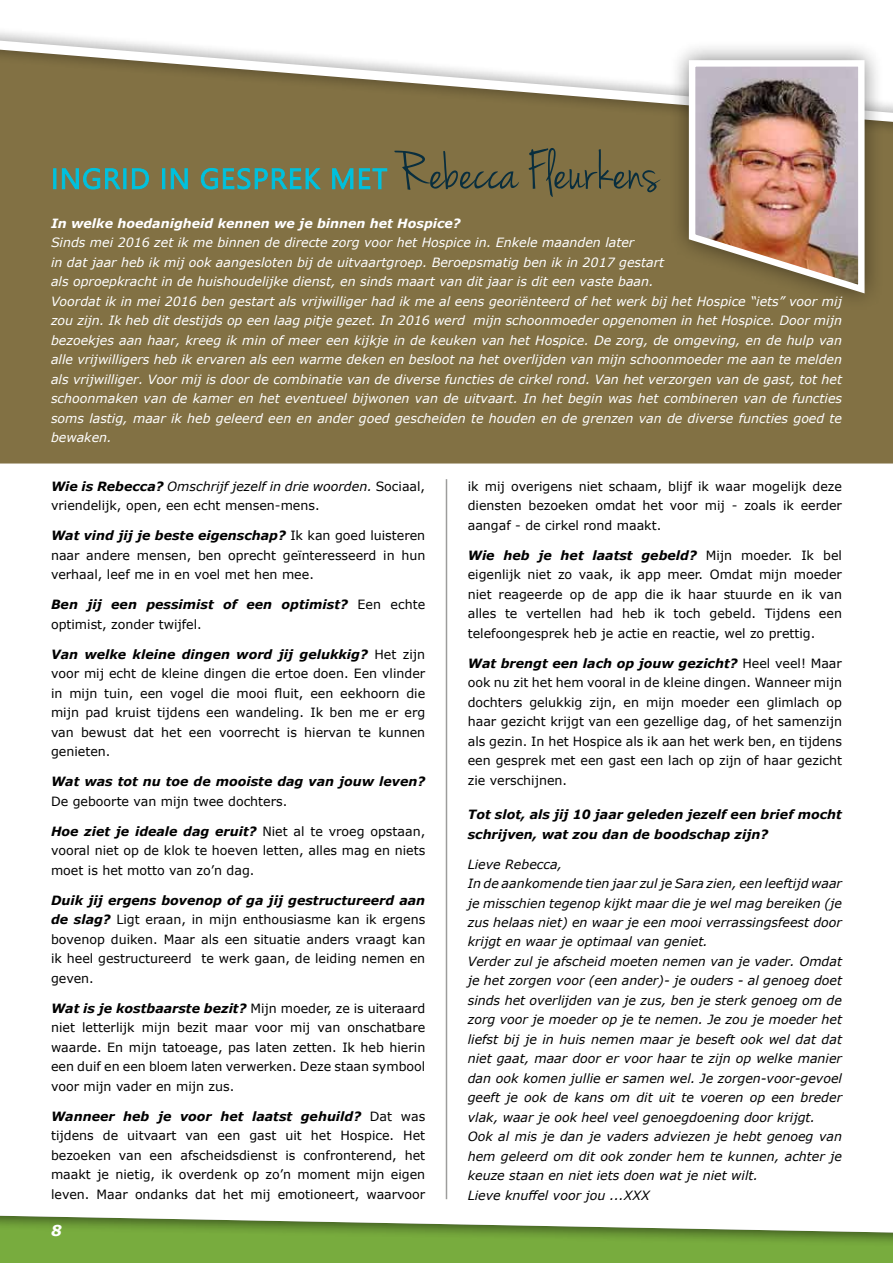
<style>
.page{position:relative;width:893px;height:1263px;background:#fff}
.page>*{position:absolute;margin:0;border:0;box-sizing:border-box;transform-origin:0 0}
.t1{font:58.5px "Jenna Sue";color:#092e3e}
.t2{font:italic 700 15px "Verdana";color:#fff}
.t3{font:12.75px/19.5px "Verdana";color:#000;text-align:justify}
.t4{font:italic 12.75px/19.5px "Verdana";color:#fff}
.t5{font:italic 12.75px/19.5px "Verdana";color:#000}
.t6{font:italic 700 12.75px/19.5px "Verdana";color:#000}
.t7{font:italic 700 12.75px "Verdana";color:#fff}
.s1{font-weight:700;font-style:italic}
.s2{font-style:italic}
.s3{font-weight:400;font-style:normal}
</style>
<div class="page">
<div style="left:0;top:136px;width:893px;height:327px;background:#827144"></div>
<div style="left:0;top:1213px;width:893px;height:50px;background:#000;opacity:.5"></div>
<hr style="left:446px;top:479px;width:1px;height:720px;background:#9d9d9c">
<div style="left:0;top:0;width:893px;height:136px;background:#827144"></div>
<svg style="left:0;top:0;width:893px;height:127px"></svg>
<div style="left:669px;top:40px;width:216px;height:272px;background:#000;opacity:.5"></div>
<img style="left:686px;top:57px;width:182px;height:241px">
<svg style="left:54px;top:169px;width:2px;height:20px"></svg>
<svg style="left:62px;top:169px;width:16px;height:20px"></svg>
<svg style="left:84px;top:168px;width:16px;height:21px"></svg>
<svg style="left:106px;top:169px;width:20px;height:20px"></svg>
<svg style="left:132px;top:169px;width:16px;height:20px"></svg>
<svg style="left:162px;top:169px;width:3px;height:20px"></svg>
<svg style="left:171px;top:169px;width:16px;height:20px"></svg>
<div style="left:201px;top:168px;width:119px;height:21px;background:#827144"></div>
<svg style="left:333px;top:169px;width:20px;height:20px"></svg>
<svg style="left:359px;top:169px;width:28px;height:20px"></svg>
<h1 class="t1" style="left:397px;top:138px;width:263px">Rebecca Fleurkens</h1>
<p class="t7" style="left:51px;top:214px;width:411px">In welke hoedanigheid kennen we je binnen het Hospice?</p>
<p class="t4" style="left:51px;top:233px;width:793px">Sinds mei 2016 zet ik me binnen de directe zorg voor het Hospice in. Enkele maanden later<br>in dat jaar heb ik mij ook aangesloten bij de uitvaartgroep. Beroepsmatig ben ik in 2017 gestart<br>als oproepkracht in de huishoudelijke dienst, en sinds maart van dit jaar is dit een vaste baan.<br>Voordat ik in mei 2016 ben gestart als vrijwilliger had ik me al eens georiënteerd of het werk bij het Hospice “iets” voor mij zou zijn. Ik heb dit destijds op een laag pitje gezet. In 2016 werd mijn schoonmoeder opgenomen in het Hospice. Door mijn bezoekjes aan haar, kreeg ik min of meer een kijkje in de keuken van het Hospice. De zorg, de omgeving, en de hulp van alle vrijwilligers heb ik ervaren als een warme deken en besloot na het overlijden van mijn schoonmoeder me aan te melden als vrijwilliger. Voor mij is door de combinatie van de diverse functies de cirkel rond. Van het verzorgen van de gast, tot het schoonmaken van de kamer en het eventueel bijwonen van de uitvaart. In het begin was het combineren van de functies soms lastig, maar ik heb geleerd een en ander goed gescheiden te houden en de grenzen van de diverse functies goed te bewaken.</p>
<p class="t3" style="left:51px;top:476px;width:376px"><span class="s1">Wie is Rebecca?</span> <span class="s2">Omschrijf jezelf in drie woorden.</span> Sociaal, vriendelijk, open, een echt mensen-mens.</p>
<p class="t3" style="left:51px;top:526px;width:376px"><span class="s1">Wat vind jij je beste eigenschap?</span> Ik kan goed luisteren naar andere mensen, ben oprecht geïnteresseerd in hun verhaal, leef me in en voel met hen mee.</p>
<p class="t6" style="left:51px;top:594px;width:376px">Ben jij een pessimist of een optimist? <span class="s3">Een echte optimist, zonder twijfel.</span></p>
<p class="t3" style="left:51px;top:644px;width:376px"><span class="s1">Van welke kleine dingen word jij gelukkig?</span> Het zijn voor mij echt de kleine dingen die ertoe doen. Een vlinder in mijn tuin, een vogel die mooi fluit, een eekhoorn die mijn pad kruist tijdens een wandeling. Ik ben me er erg van bewust dat het een voorrecht is hiervan te kunnen genieten.</p>
<p class="t6" style="left:51px;top:771px;width:376px">Wat was tot nu toe de mooiste dag van jouw leven?</p>
<p class="t3" style="left:51px;top:791px;width:238px">De geboorte van mijn twee dochters.</p>
<p class="t3" style="left:51px;top:821px;width:376px"><span class="s1">Hoe ziet je ideale dag eruit?</span> Niet al te vroeg opstaan, vooral niet op de klok te hoeven letten, alles mag en niets moet is het motto van zo’n dag.</p>
<p class="t3" style="left:51px;top:890px;width:376px"><span class="s1">Duik jij ergens bovenop of ga jij gestructureerd aan de slag?</span> Ligt eraan, in mijn enthousiasme kan ik ergens bovenop duiken. Maar als een situatie anders vraagt kan ik heel gestructureerd te werk gaan, de leiding nemen en geven.</p>
<p class="t3" style="left:51px;top:998px;width:376px"><span class="s1">Wat is je kostbaarste bezit?</span> Mijn moeder, ze is uiteraard niet letterlijk mijn bezit maar voor mij van onschatbare waarde. En mijn tatoeage, pas laten zetten. Ik heb hierin een duif en een bloem laten verwerken. Deze staan symbool voor mijn vader en mijn zus.</p>
<p class="t3" style="left:51px;top:1106px;width:376px"><span class="s1">Wanneer heb je voor het laatst gehuild?</span> Dat was tijdens de uitvaart van een gast uit het Hospice. Het bezoeken van een afscheidsdienst is confronterend, het maakt je nietig, ik overdenk op zo’n moment mijn eigen leven. Maar ondanks dat het mij emotioneert, waarvoor</p>
<p class="t2" style="left:51px;top:1220px;width:12px">8</p>
<p class="t3" style="left:468px;top:476px;width:376px">ik mij overigens niet schaam, blijf ik waar mogelijk deze diensten bezoeken omdat het voor mij - zoals ik eerder aangaf - de cirkel rond maakt.</p>
<p class="t3" style="left:468px;top:545px;width:376px"><span class="s1">Wie heb je het laatst gebeld?</span> Mijn moeder. Ik bel eigenlijk niet zo vaak, ik app meer. Omdat mijn moeder niet reageerde op de app die ik haar stuurde en ik van alles te vertellen had heb ik toch gebeld. Tijdens een telefoongesprek heb je actie en reactie, wel zo prettig.</p>
<p class="t3" style="left:468px;top:653px;width:376px"><span class="s1">Wat brengt een lach op jouw gezicht?</span> Heel veel! Maar ook nu zit het hem vooral in de kleine dingen. Wanneer mijn dochters gelukkig zijn, en mijn moeder een glimlach op haar gezicht krijgt van een gezellige dag, of het samenzijn als gezin. In het Hospice als ik aan het werk ben, en tijdens een gesprek met een gast een lach op zijn of haar gezicht zie verschijnen.</p>
<p class="t6" style="left:468px;top:804px;width:376px">Tot slot, als jij 10 jaar geleden jezelf een brief mocht schrijven, wat zou dan de boodschap zijn?</p>
<p class="t5" style="left:468px;top:854px;width:376px">Lieve Rebecca,<br>In de aankomende tien jaar zul je Sara zien, een leeftijd waar je misschien tegenop kijkt maar die je wel mag bereiken (je zus helaas niet) en waar je een mooi verrassingsfeest door krijgt en waar je optimaal van geniet.<br>Verder zul je afscheid moeten nemen van je vader. Omdat je het zorgen voor (een ander)- je ouders - al genoeg doet sinds het overlijden van je zus, ben je sterk genoeg om de zorg voor je moeder op je te nemen. Je zou je moeder het liefst bij je in huis nemen maar je beseft ook wel dat dat niet gaat, maar door er voor haar te zijn op welke manier dan ook komen jullie er samen wel. Je zorgen-voor-gevoel geeft je ook de kans om dit uit te voeren op een breder vlak, waar je ook heel veel genoegdoening door krijgt.<br>Ook al mis je dan je vaders adviezen je hebt genoeg van hem geleerd om dit ook zonder hem te kunnen, achter je keuze staan en niet iets doen wat je niet wilt.<br>Lieve knuffel voor jou ...XXX</p>
</div>
